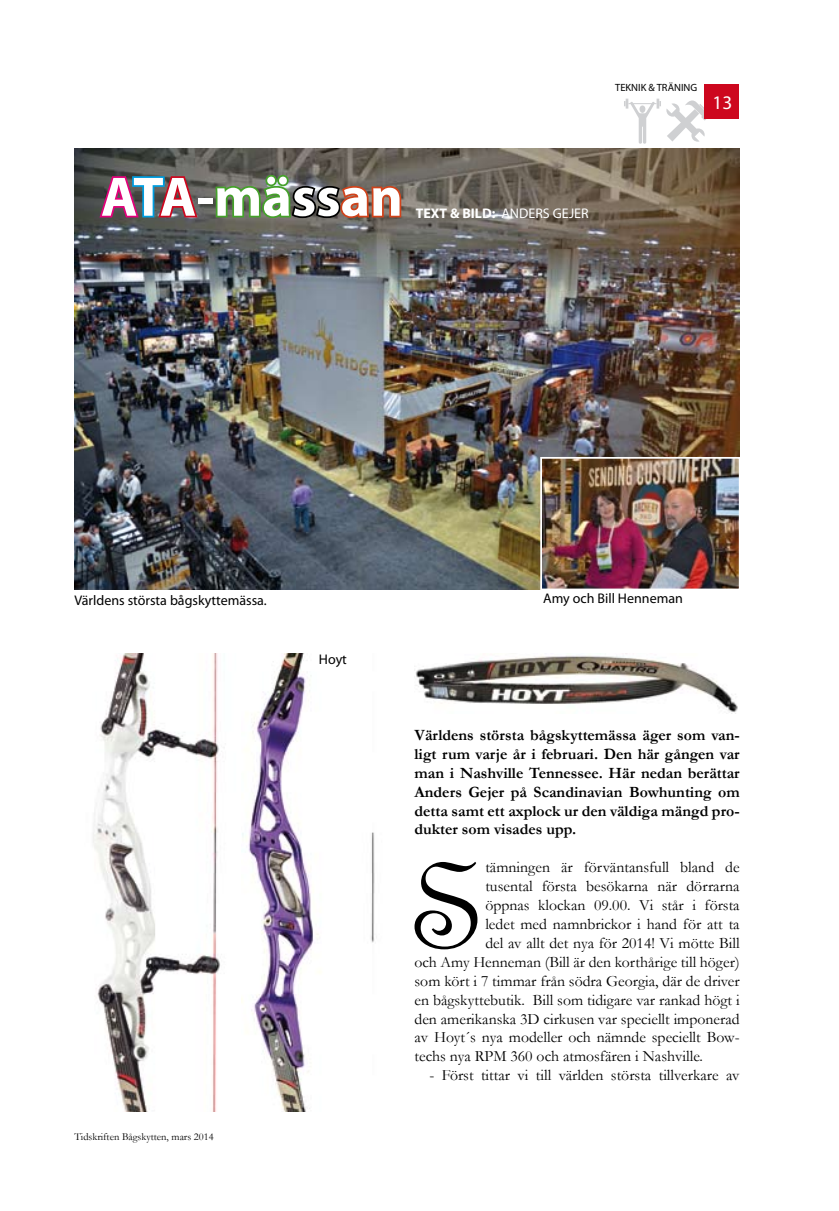
<style>
.page{position:relative;width:839px;height:1211px;background:#fff}
.page>*{position:absolute;margin:0;border:0;box-sizing:border-box;transform-origin:0 0}
.t1{font:131.6px "French Script";color:#000}
.t2{font:700 56px "Myriad Pro";color:#fff}
.t3{font:19.25px "Myriad Pro";color:#fff}
.t4{font:15.75px "Garamond";color:#000}
.t5{font:700 15.75px/18.9px "Garamond";color:#000;text-align:justify}
.t6{font:14px "Myriad Pro";color:#000}
.t7{font:14px "Myriad Pro";color:#fff}
.t8{font:10.5px "Garamond";color:#000}
.t9{font:10.5px "Myriad Pro";color:#000}
.s1{font-weight:700}
</style>
<div class="page">
<div style="left:703px;top:84px;width:35px;height:35px;background:#cd071e"></div>
<img style="left:74px;top:149px;width:665px;height:440px">
<svg style="left:97px;top:174px;width:103px;height:45px;background:#6f4860"></svg>
<svg style="left:213px;top:173px;width:190px;height:47px;background:#69664b"></svg>
<img style="left:241px;top:653px;width:134px;height:458px">
<img style="left:93px;top:653px;width:127px;height:458px">
<img style="left:415px;top:653px;width:323px;height:61px">
<img style="left:543px;top:460px;width:194px;height:127px">
<div style="left:540px;top:457px;width:200px;height:133px;border:2px solid #fff"></div>
<svg style="left:703px;top:98px;width:1px;height:21px"></svg>
<p class="t9" style="left:615px;top:81px;width:84px">TEKNIK &amp; TRÄNING</p>
<p class="t3" style="left:712px;top:90px;width:21px">13</p>
<h2 class="t2" style="left:101px;top:160px;width:303px">ATA-mässan</h2>
<p class="t7" style="left:415px;top:204px;width:174px"><span class="s1">TEXT &amp; BILD:</span> ANDERS GEJER</p>
<p class="t6" style="left:74px;top:591px;width:194px">Världens största bågskyttemässa.</p>
<p class="t6" style="left:543px;top:589px;width:141px">Amy och Bill Henneman</p>
<p class="t6" style="left:319px;top:650px;width:29px">Hoyt</p>
<p class="t8" style="left:74px;top:1129px;width:141px">Tidskriften Bågskytten, mars 2014</p>
<p class="t5" style="left:414px;top:725px;width:326px">Världens största bågskyttemässa äger som van&shy;ligt rum varje år i februari. Den här gången var man i Nashville Tennessee. Här nedan berättar Anders Gejer på Scandinavian Bowhunting om detta samt ett axplock ur den väldiga mängd pro&shy;dukter som visades upp.</p>
<h1 class="t1" style="left:410px;top:827px;width:77px">S</h1>
<p class="t4" style="left:485px;top:856px;width:256px">tämningen är förväntansfull bland de</p>
<p class="t4" style="left:485px;top:875px;width:256px">tusental första besökarna när dörrarna</p>
<p class="t4" style="left:485px;top:894px;width:256px">öppnas klockan 09.00. Vi står i första</p>
<p class="t4" style="left:485px;top:913px;width:256px">ledet med namnbrickor i hand för att ta</p>
<p class="t4" style="left:485px;top:932px;width:256px">del av allt det nya för 2014! Vi mötte Bill</p>
<p class="t4" style="left:414px;top:951px;width:326px">och Amy Henneman (Bill är den korthårige till höger)</p>
<p class="t4" style="left:414px;top:970px;width:326px">som kört i 7 timmar från södra Georgia, där de driver</p>
<p class="t4" style="left:414px;top:989px;width:326px">en bågskyttebutik. Bill som tidigare var rankad högt i</p>
<p class="t4" style="left:414px;top:1007px;width:326px">den amerikanska 3D cirkusen var speciellt imponerad</p>
<p class="t4" style="left:414px;top:1026px;width:326px">av Hoyt´s nya modeller och nämnde speciellt Bow-</p>
<p class="t4" style="left:414px;top:1045px;width:290px">techs nya RPM 360 och atmosfären i Nashville.</p>
<p class="t4" style="left:429px;top:1064px;width:312px">- Först tittar vi till världen största tillverkare av</p>
</div>
